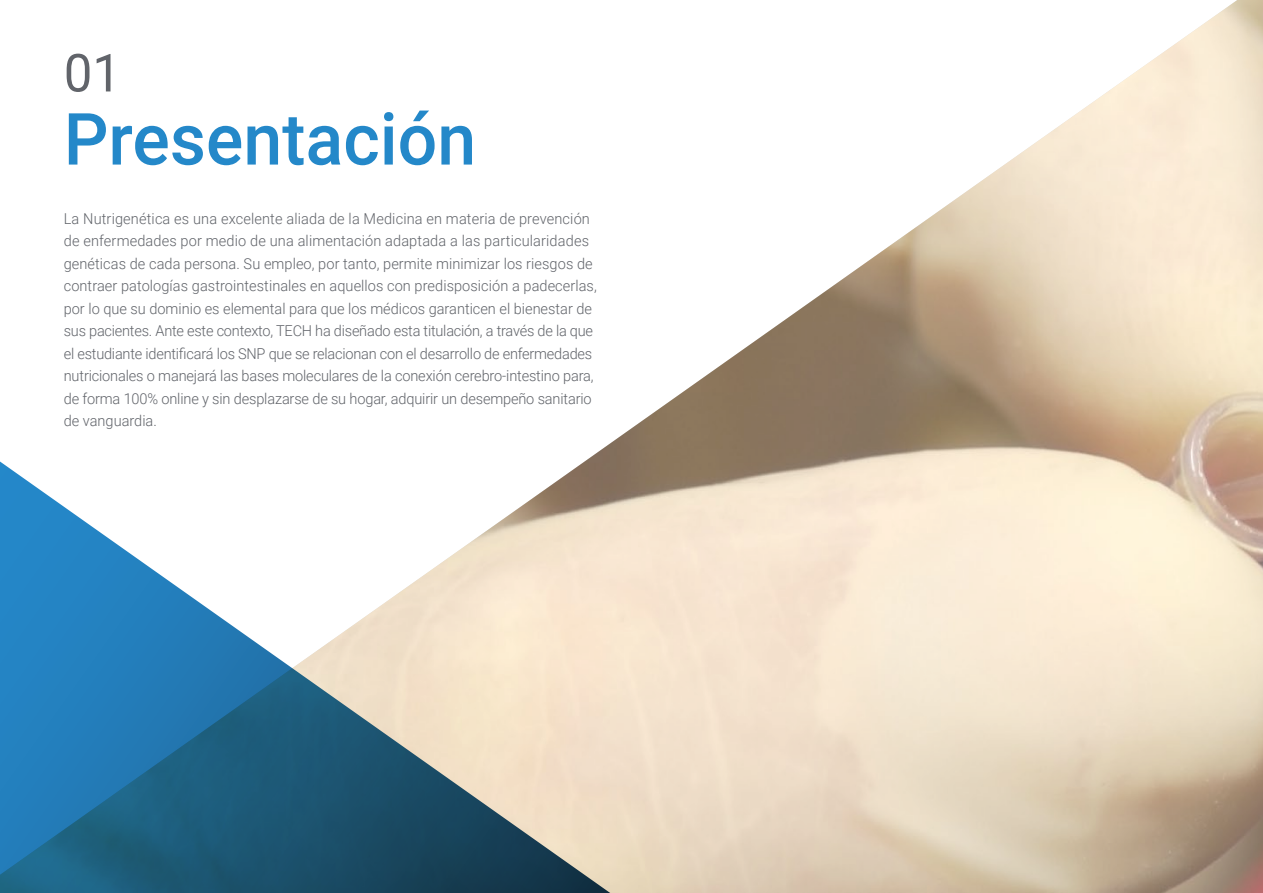
<style>
.page{position:relative;width:1263px;height:893px;background:#fff}
.page>*{position:absolute;margin:0;border:0;box-sizing:border-box;transform-origin:0 0}
.t1{font:500 72px "Roboto";color:#2488c9}
.t2{font:52.5px "Roboto";color:#61646a}
.t3{font:300 15px/22.5px "Roboto";color:#61646a}
</style>
<div class="page">
<img style="left:606px;top:0;width:657px;height:893px">
<svg style="left:0;top:446px;width:640px;height:447px"></svg>
<h2 class="t2" style="left:64px;top:36px;width:59px">01</h2>
<h1 class="t1" style="left:64px;top:89px;width:414px">Presentación</h1>
<p class="t3" style="left:64px;top:207px;width:535px">La Nutrigenética es una excelente aliada de la Medicina en materia de prevención de enfermedades por medio de una alimentación adaptada a las particularidades genéticas de cada persona. Su empleo, por tanto, permite minimizar los riesgos de contraer patologías gastrointestinales en aquellos con predisposición a padecerlas, por lo que su dominio es elemental para que los médicos garanticen el bienestar de sus pacientes. Ante este contexto, TECH ha diseñado esta titulación, a través de la que el estudiante identificará los SNP que se relacionan con el desarrollo de enfermedades nutricionales o manejará las bases moleculares de la conexión cerebro-intestino para, de forma 100% online y sin desplazarse de su hogar, adquirir un desempeño sanitario de vanguardia.</p>
</div>
